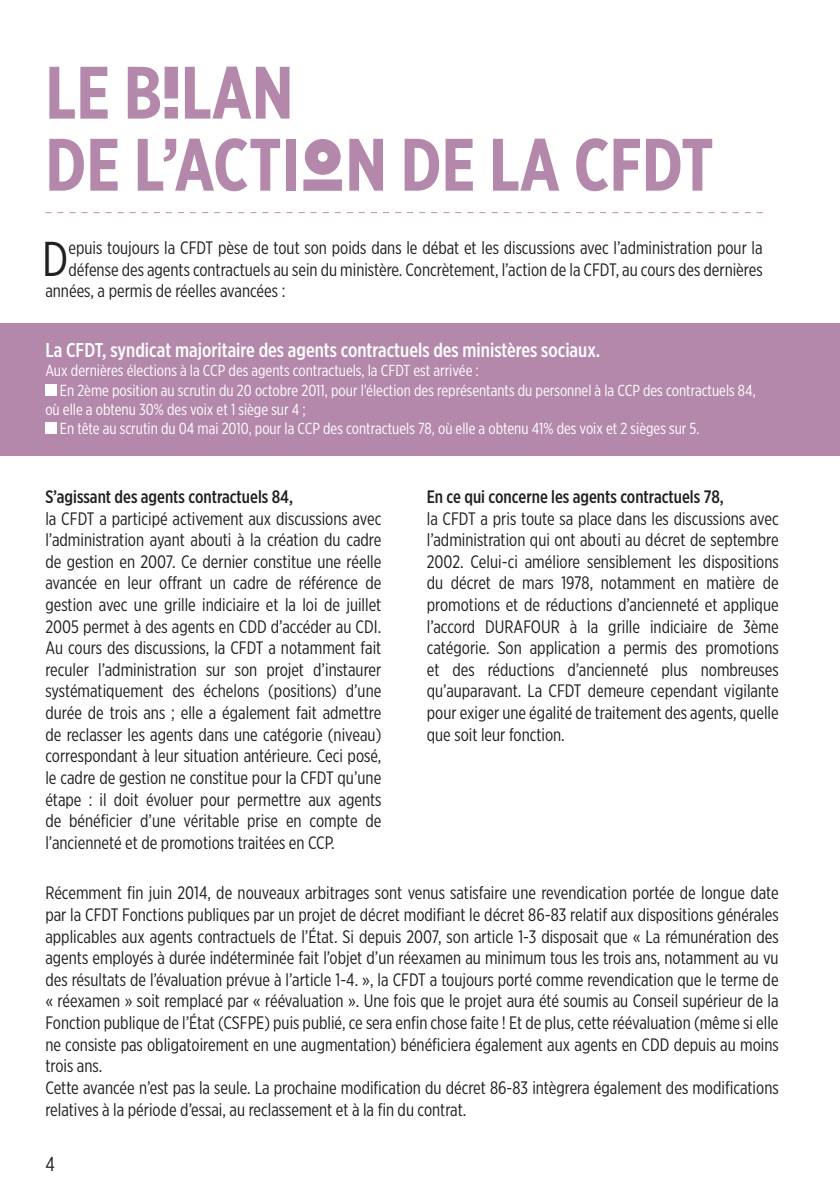
<style>
.page{position:relative;width:840px;height:1191px;background:#fff}
.page>*{position:absolute;margin:0;border:0;box-sizing:border-box;transform-origin:0 0}
.t1{font:700 74px/72px "Gotham X Narrow";color:#b488aa}
.t2{font:48.8px "Gotham X Narrow";color:#231f20}
.t3{font:500 20px "Gotham X Narrow";color:#fff}
.t4{font:20px "Gotham X Narrow";color:#231f20}
.t5{font:18px/21.6px "Gotham X Narrow";color:#231f20;text-align:justify}
.t6{font:500 18px "Gotham X Narrow";color:#231f20}
.t7{font:16px "Gotham X Narrow";color:#fff}
.s1{font-family:"CFDT";font-weight:900;font-stretch:condensed}
</style>
<div class="page">
<svg style="left:45px;top:212px;width:717px;height:1px"></svg>
<div style="left:0;top:323px;width:839px;height:132px;background:#b488aa"></div>
<div style="left:45px;top:384px;width:12px;height:11px;background:#fff"></div>
<div style="left:45px;top:423px;width:12px;height:11px;background:#fff"></div>
<h1 class="t1" style="left:45px;top:56px;width:630px">LE B<span class="s1">I</span>LAN<br>DE L’ACTI<span class="s1">O</span>N DE LA CFDT</h1>
<h2 class="t2" style="left:42px;top:229px;width:28px">D</h2>
<p class="t5" style="left:68px;top:237px;width:695px">epuis toujours la CFDT pèse de tout son poids dans le débat et les discussions avec l’administration pour la</p>
<p class="t5" style="left:68px;top:258px;width:695px">défense des agents contractuels au sein du ministère. Concrètement, l’action de la CFDT, au cours des dernières</p>
<p class="t5" style="left:45px;top:280px;width:241px">années, a permis de réelles avancées :</p>
<p class="t3" style="left:45px;top:338px;width:556px">La CFDT, syndicat majoritaire des agents contractuels des ministères sociaux.</p>
<p class="t7" style="left:45px;top:361px;width:435px">Aux dernières élections à la CCP des agents contractuels, la CFDT est arrivée :</p>
<p class="t7" style="left:60px;top:380px;width:697px">En 2ème position au scrutin du 20 octobre 2011, pour l’élection des représentants du personnel à la CCP des contractuels 84,</p>
<p class="t7" style="left:45px;top:400px;width:262px">où elle a obtenu 30% des voix et 1 siège sur 4 ;</p>
<p class="t7" style="left:60px;top:419px;width:641px">En tête au scrutin du 04 mai 2010, pour la CCP des contractuels 78, où elle a obtenu 41% des voix et 2 sièges sur 5.</p>
<p class="t6" style="left:45px;top:486px;width:249px">S’agissant des agents contractuels 84,</p>
<p class="t5" style="left:45px;top:507px;width:337px">la CFDT a participé activement aux discussions avec l’administration ayant abouti à la création du cadre de gestion en 2007. Ce dernier constitue une réelle avancée en leur offrant un cadre de référence de gestion avec une grille indiciaire et la loi de juillet 2005 permet à des agents en CDD d’accéder au CDI.<br>Au cours des discussions, la CFDT a notamment fait reculer l’administration sur son projet d’instaurer systématiquement des échelons (positions) d’une durée de trois ans ; elle a également fait admettre de reclasser les agents dans une catégorie (niveau) correspondant à leur situation antérieure. Ceci posé, le cadre de gestion ne constitue pour la CFDT qu’une étape : il doit évoluer pour permettre aux agents de bénéficier d’une véritable prise en compte de l’ancienneté et de promotions traitées en CCP.</p>
<p class="t6" style="left:426px;top:486px;width:298px">En ce qui concerne les agents contractuels 78,</p>
<p class="t5" style="left:426px;top:507px;width:353px">la CFDT a pris toute sa place dans les discussions avec l’administration qui ont abouti au décret de septembre 2002. Celui-ci améliore sensiblement les dispositions du décret de mars 1978, notamment en matière de promotions et de réductions d’ancienneté et applique l’accord DURAFOUR à la grille indiciaire de 3ème catégorie. Son application a permis des promotions et des réductions d’ancienneté plus nombreuses qu’auparavant. La CFDT demeure cependant vigilante pour exiger une égalité de traitement des agents, quelle que soit leur fonction.</p>
<p class="t5" style="left:45px;top:882px;width:734px;text-align:left">Récemment fin juin 2014, de nouveaux arbitrages sont venus satisfaire une revendication portée de longue date par la CFDT Fonctions publiques par un projet de décret modifiant le décret 86-83 relatif aux dispositions générales applicables aux agents contractuels de l’État. Si depuis 2007, son article 1-3 disposait que « La rémunération des agents employés à durée indéterminée fait l’objet d’un réexamen au minimum tous les trois ans, notamment au vu des résultats de l’évaluation prévue à l’article 1-4. », la CFDT a toujours porté comme revendication que le terme de « réexamen » soit remplacé par « réévaluation ». Une fois que le projet aura été soumis au Conseil supérieur de la Fonction publique de l’État (CSFPE) puis publié, ce sera enfin chose faite ! Et de plus, cette réévaluation (même si elle ne consiste pas obligatoirement en une augmentation) bénéficiera également aux agents en CDD depuis au moins trois ans.<br>Cette avancée n’est pas la seule. La prochaine modification du décret 86-83 intègrera également des modifications relatives à la période d’essai, au reclassement et à la fin du contrat.</p>
<p class="t4" style="left:45px;top:1152px;width:11px">4</p>
</div>
